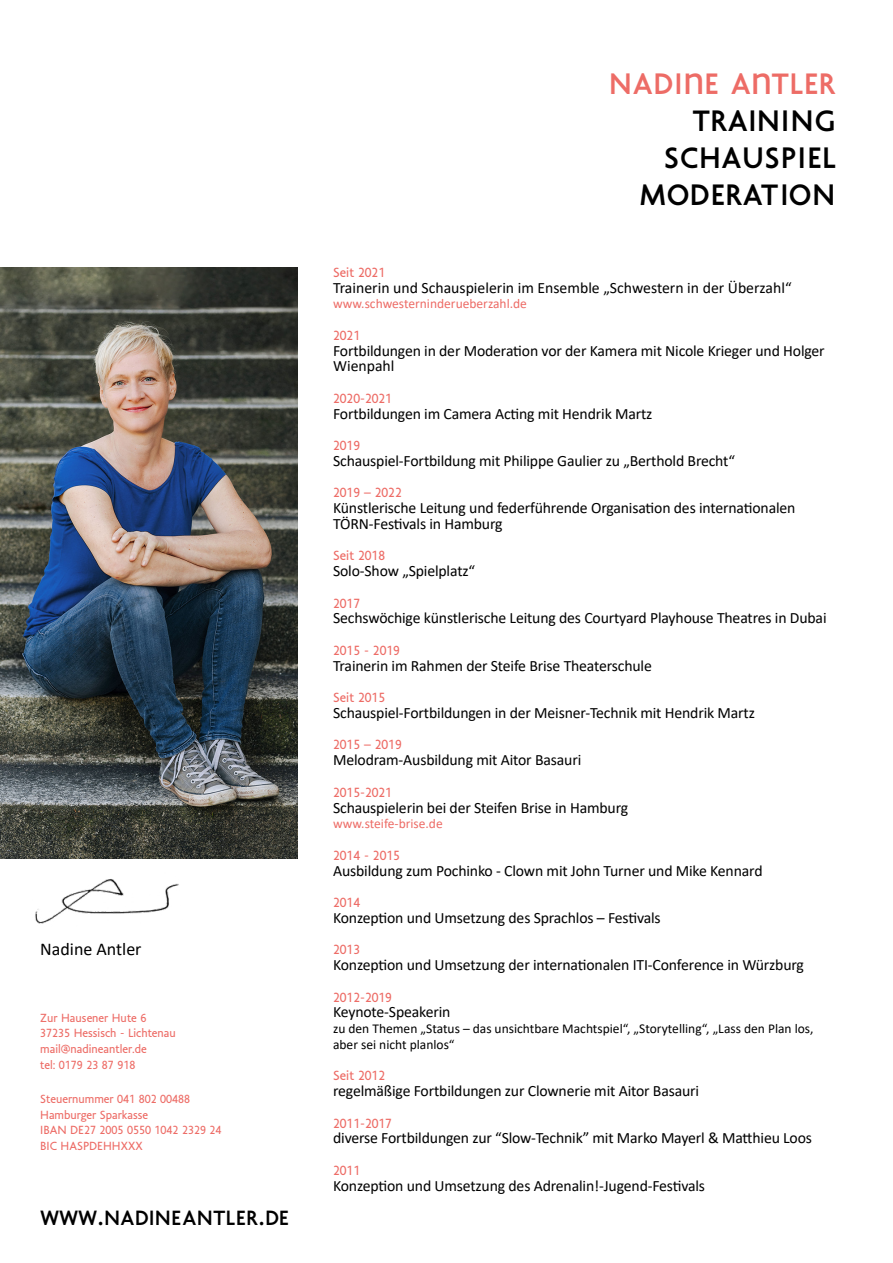
<style>
.page{position:relative;width:893px;height:1263px;background:#fff}
.page>*{position:absolute;margin:0;border:0;box-sizing:border-box;transform-origin:0 0}
.t1{font:500 41.4px/36.9px "Cinio";color:#000;text-align:right}
.t2{font:500 41.4px "Cinio";color:#ed6c66}
.t3{font:500 28.95px "Cinio";color:#000}
.t4{font:18px "Calibri";color:#000}
.t5{font:15.75px/15.8px "Calibri";letter-spacing:-.01em;color:#000}
.t6{font:500 13.5px "Cinio";color:#ed6c66}
.t7{font:13.5px/15.8px "Calibri";color:#000}
.t8{font:13.5px "Calibri";color:#ed6c66}
.t9{font:500 12px/15.8px "Cinio";color:#ed6c66}
</style>
<div class="page">
<img style="left:35px;top:879px;width:144px;height:45px">
<img style="left:0;top:268px;width:298px;height:591px">
<p class="t4" style="left:40px;top:937px;width:103px">Nadine Antler</p>
<p class="t9" style="left:40px;top:1010px;width:137px">Zur Hausener Hute 6<br>37235 Hessisch - Lichtenau mail@nadineantler.de<br>tel: 0179 23 87 918</p>
<p class="t9" style="left:40px;top:1091px;width:183px">Steuernummer 041 802 00488<br>Hamburger Sparkasse<br>IBAN DE27 2005 0550 1042 2329 24<br>BIC HASPDEHHXXX</p>
<h2 class="t3" style="left:40px;top:1199px;width:250px">www.nadineantler.de</h2>
<h1 class="t2" style="left:609px;top:57px;width:229px">nadine antler</h1>
<h1 class="t1" style="left:639px;top:99px;width:199px">training schauspiel moderation</h1>
<p class="t6" style="left:333px;top:265px;width:54px">Seit 2021</p>
<p class="t5" style="left:333px;top:279px;width:460px">Trainerin und Schauspielerin im Ensemble „Schwestern in der Überzahl“</p>
<p class="t8" style="left:333px;top:295px;width:195px">www.schwesterninderueberzahl.de</p>
<p class="t6" style="left:333px;top:328px;width:28px">2021</p>
<p class="t5" style="left:333px;top:342px;width:493px">Fortbildungen in der Moderation vor der Kamera mit Nicole Krieger und Holger<br>Wienpahl</p>
<p class="t6" style="left:333px;top:391px;width:60px">2020-2021</p>
<p class="t5" style="left:333px;top:405px;width:321px">Fortbildungen im Camera Acting mit Hendrik Martz</p>
<p class="t6" style="left:333px;top:438px;width:28px">2019</p>
<p class="t5" style="left:333px;top:452px;width:403px">Schauspiel-Fortbildung mit Philippe Gaulier zu „Berthold Brecht“</p>
<p class="t6" style="left:333px;top:485px;width:70px">2019 – 2022</p>
<p class="t5" style="left:333px;top:500px;width:464px">Künstlerische Leitung und federführende Organisation des internationalen<br>TÖRN-Festivals in Hamburg</p>
<p class="t6" style="left:333px;top:548px;width:54px">Seit 2018</p>
<p class="t5" style="left:333px;top:563px;width:144px">Solo-Show „Spielplatz“</p>
<p class="t6" style="left:333px;top:596px;width:28px">2017</p>
<p class="t5" style="left:333px;top:610px;width:495px">Sechswöchige künstlerische Leitung des Courtyard Playhouse Theatres in Dubai</p>
<p class="t6" style="left:333px;top:643px;width:68px">2015 - 2019</p>
<p class="t5" style="left:333px;top:657px;width:320px">Trainerin im Rahmen der Steife Brise Theaterschule</p>
<p class="t6" style="left:333px;top:690px;width:54px">Seit 2015</p>
<p class="t5" style="left:333px;top:704px;width:423px">Schauspiel-Fortbildungen in der Meisner-Technik mit Hendrik Martz</p>
<p class="t6" style="left:333px;top:737px;width:70px">2015 – 2019</p>
<p class="t5" style="left:333px;top:752px;width:250px">Melodram-Ausbildung mit Aitor Basauri</p>
<p class="t6" style="left:333px;top:785px;width:60px">2015-2021</p>
<p class="t5" style="left:333px;top:799px;width:297px">Schauspielerin bei der Steifen Brise in Hamburg</p>
<p class="t8" style="left:333px;top:814px;width:111px">www.steife-brise.de</p>
<p class="t6" style="left:333px;top:848px;width:68px">2014 - 2015</p>
<p class="t5" style="left:333px;top:862px;width:431px">Ausbildung zum Pochinko - Clown mit John Turner und Mike Kennard</p>
<p class="t6" style="left:333px;top:895px;width:28px">2014</p>
<p class="t5" style="left:333px;top:909px;width:329px">Konzeption und Umsetzung des Sprachlos – Festivals</p>
<p class="t6" style="left:333px;top:942px;width:28px">2013</p>
<p class="t5" style="left:333px;top:956px;width:472px">Konzeption und Umsetzung der internationalen ITI-Conference in Würzburg</p>
<p class="t6" style="left:333px;top:989px;width:60px">2012-2019</p>
<p class="t5" style="left:333px;top:1004px;width:119px">Keynote-Speakerin</p>
<p class="t7" style="left:333px;top:1020px;width:482px">zu den Themen „Status – das unsichtbare Machtspiel“, „Storytelling“, „Lass den Plan los, aber sei nicht planlos“</p>
<p class="t6" style="left:333px;top:1068px;width:54px">Seit 2012</p>
<p class="t5" style="left:333px;top:1082px;width:368px">regelmäßige Fortbildungen zur Clownerie mit Aitor Basauri</p>
<p class="t6" style="left:333px;top:1115px;width:60px">2011-2017</p>
<p class="t5" style="left:333px;top:1130px;width:480px">diverse Fortbildungen zur “Slow-Technik” mit Marko Mayerl &amp; Matthieu Loos</p>
<p class="t6" style="left:333px;top:1163px;width:28px">2011</p>
<p class="t5" style="left:333px;top:1177px;width:374px">Konzeption und Umsetzung des Adrenalin!-Jugend-Festivals</p>
</div>
